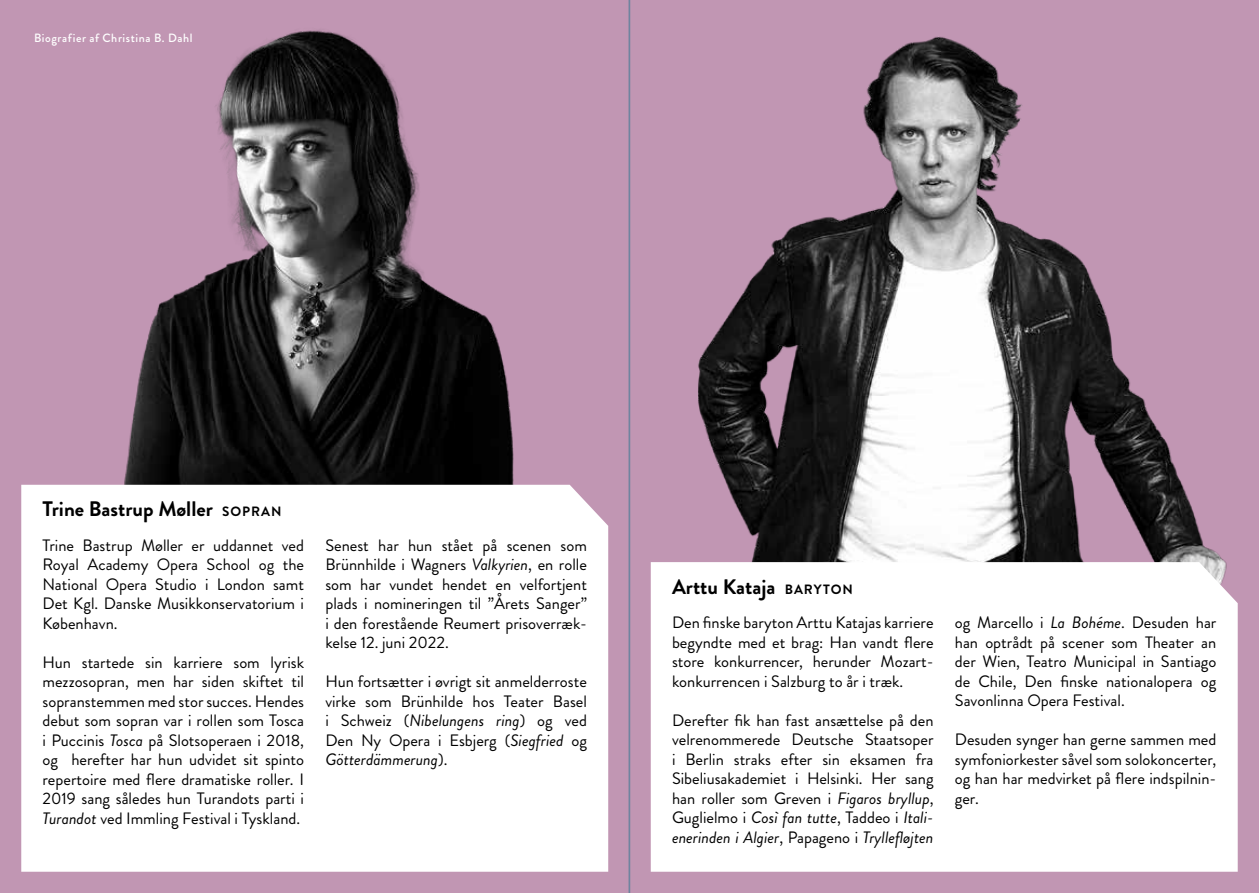
<style>
.page{position:relative;width:1259px;height:893px;background:#fff}
.page>*{position:absolute;margin:0;border:0;box-sizing:border-box;transform-origin:0 0}
.t1{font:700 21px "Brandon Grotesque";color:#000}
.t2{font:16.5px/19.5px "Brandon Grotesque";color:#000;text-align:justify}
.t3{font:500 12px "Brandon Grotesque";letter-spacing:.05em;color:#fff}
.s1{font-size:13.5px}
.s2{font-style:italic}
</style>
<div class="page">
<div style="left:0;top:0;width:629px;height:893px;background:#c196b3"></div>
<div style="left:629px;top:677px;width:630px;height:216px;background:#c196b3"></div>
<img style="left:15px;top:0;width:566px;height:638px">
<svg style="left:21px;top:485px;width:587px;height:387px"></svg>
<img style="left:606px;top:0;width:653px;height:677px">
<svg style="left:651px;top:562px;width:586px;height:310px"></svg>
<p class="t3" style="left:34px;top:30px;width:160px">Biografier af Christina B. Dahl</p>
<p class="t1" style="left:43px;top:495px;width:240px">Trine Bastrup Møller <span class="s1">SOPRAN</span></p>
<p class="t2" style="left:43px;top:535px;width:263px">Trine Bastrup Møller er uddannet ved Royal Academy Opera School og the National Opera Studio i London samt Det Kgl. Danske Musikkonservatorium i København.</p>
<p class="t2" style="left:43px;top:652px;width:263px">Hun startede sin karriere som lyrisk mezzosopran, men har siden skiftet til sopranstemmen med stor succes. Hendes debut som sopran var i rollen som Tosca i Puccinis <span class="s2">Tosca</span> på Slotsoperaen i 2018, og herefter har hun udvidet sit spinto repertoire med flere dramatiske roller. I 2019 sang således hun Turandots parti i <span class="s2">Turandot</span> ved Immling Festival i Tyskland.</p>
<p class="t2" style="left:325px;top:535px;width:263px">Senest har hun stået på scenen som Brünnhilde i Wagners <span class="s2">Valkyrien</span>, en rolle som har vundet hendet en velfortjent plads i nomineringen til ”Årets Sanger” i den forestående Reumert prisoverræk&shy;kelse 12. juni 2022.</p>
<p class="t2" style="left:325px;top:672px;width:263px">Hun fortsætter i øvrigt sit anmelderroste virke som Brünhilde hos Teater Basel i Schweiz (<span class="s2">Nibelungens ring</span>) og ved Den Ny Opera i Esbjerg (<span class="s2">Siegfried</span> og <span class="s2">Götterdämmerung</span>).</p>
<p class="t1" style="left:672px;top:572px;width:182px">Arttu Kataja <span class="s1">BARYTON</span></p>
<p class="t2" style="left:672px;top:613px;width:263px">Den finske baryton Arttu Katajas karriere begyndte med et brag: Han vandt flere store konkurrencer, herunder Mozart&shy;konkurrencen i Salzburg to år i træk.</p>
<p class="t2" style="left:672px;top:710px;width:263px">Derefter fik han fast ansættelse på den velrenommerede Deutsche Staatsoper i Berlin straks efter sin eksamen fra Sibeliusakademiet i Helsinki. Her sang han roller som Greven i <span class="s2">Figaros bryllup</span>, Guglielmo i <span class="s2">Così fan tutte</span>, Taddeo i <span class="s2">Itali&shy;enerinden i Algier</span>, Papageno i <span class="s2">Tryllefløjten</span></p>
<p class="t2" style="left:955px;top:613px;width:263px">og Marcello i <span class="s2">La Bohéme</span>. Desuden har han optrådt på scener som Theater an der Wien, Teatro Municipal in Santiago de Chile, Den finske nationalopera og Savonlinna Opera Festival.</p>
<p class="t2" style="left:955px;top:730px;width:263px">Desuden synger han gerne sammen med symfoniorkester såvel som solokoncerter, og han har medvirket på flere indspilnin&shy;ger.</p>
</div>
